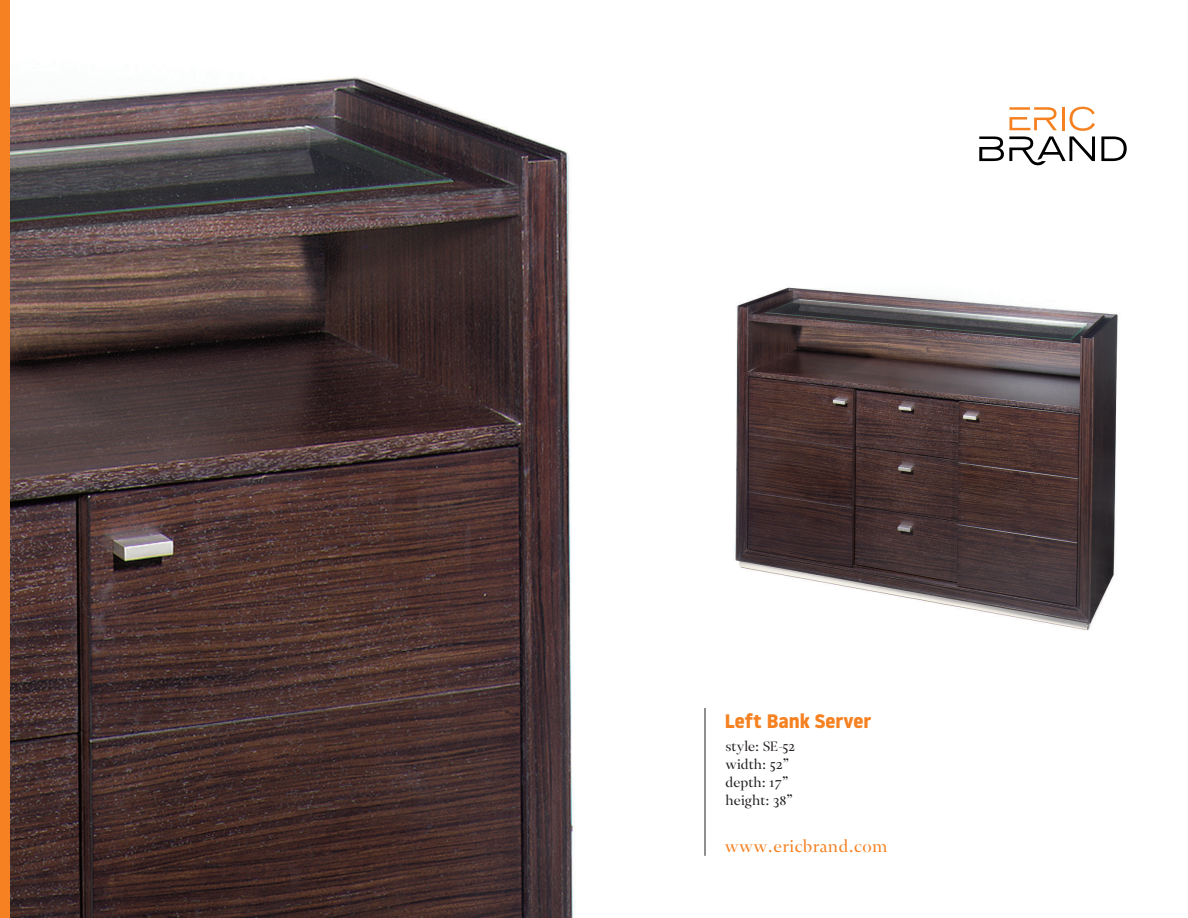
<style>
.page{position:relative;width:1188px;height:918px;background:#fff}
.page>*{position:absolute;margin:0;border:0;box-sizing:border-box;transform-origin:0 0}
.t1{font:700 19.5px "Noway";color:#f58121}
.t2{font:16.5px "Novela Display";letter-spacing:.025em;color:#f58122}
.t3{font:13.5px/18px "Novela Display";color:#231f20}
</style>
<div class="page">
<img style="left:9px;top:0;width:1077px;height:918px">
<hr style="left:705px;top:708px;width:1px;height:148px;background:#231f20">
<div style="left:0;top:0;width:9px;height:918px;background:#f58122"></div>
<img style="left:625px;top:108px;width:502px;height:663px">
<h1 class="t1" style="left:725px;top:709px;width:148px">Left Bank Server</h1>
<p class="t3" style="left:726px;top:738px;width:71px">style: SE-52 width: 52” depth: 17” height: 38”</p>
<p class="t2" style="left:725px;top:839px;width:164px">www.ericbrand.com</p>
</div>
